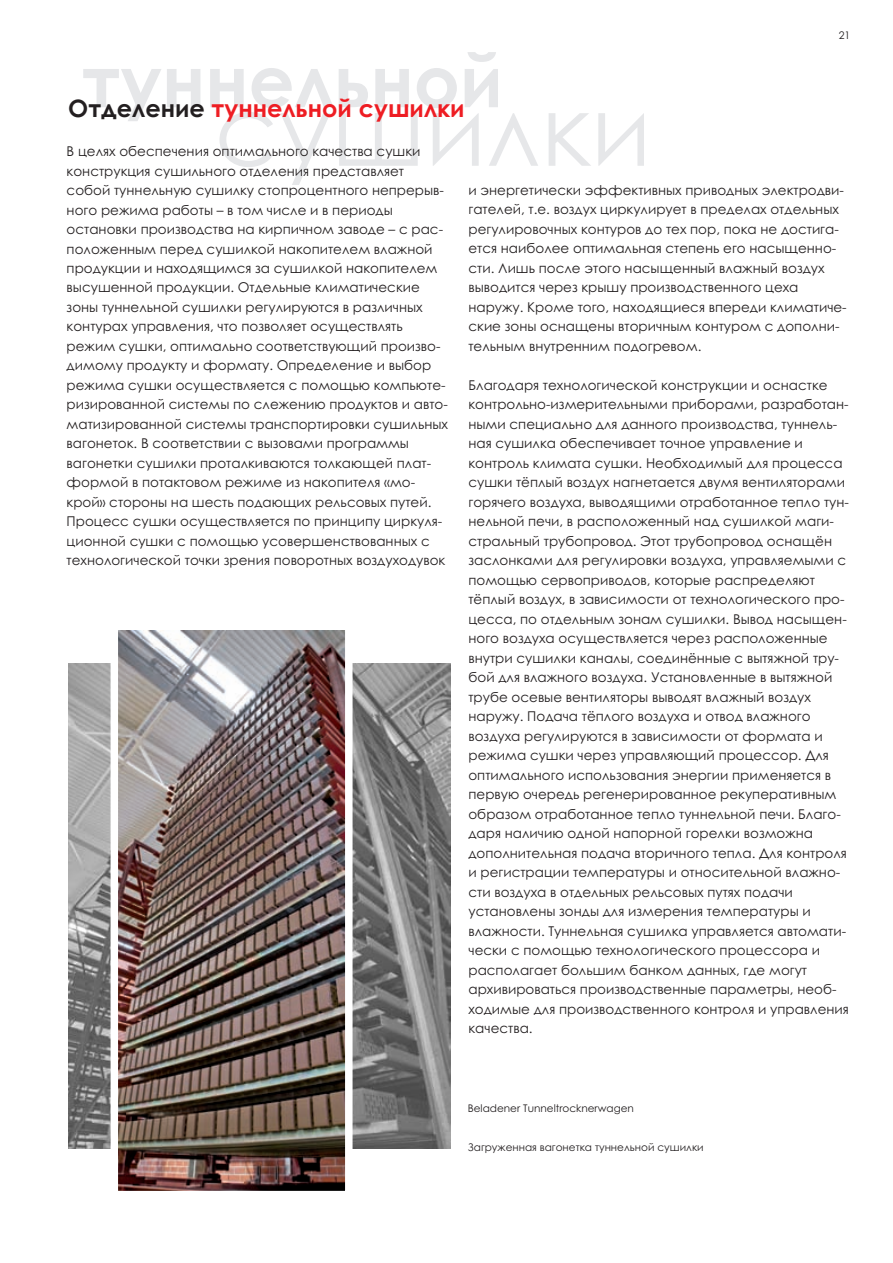
<style>
.page{position:relative;width:893px;height:1263px;background:#fff}
.page>*{position:absolute;margin:0;border:0;box-sizing:border-box;transform-origin:0 0}
.t1{font:700 24px "Century Gothic";color:#ee1d23}
.t2{font:13.5px/19.5px "Century Gothic";color:#231f20}
.t3{font:10.5px "Century Gothic";color:#231f20}
.s1{color:#231f20}
</style>
<div class="page">
<svg style="left:83px;top:52px;width:561px;height:133px"></svg>
<img style="left:68px;top:663px;width:382px;height:486px">
<img style="left:120px;top:630px;width:224px;height:559px">
<div style="left:111px;top:615px;width:242px;height:583px;border:8px solid #fff"></div>
<p class="t3" style="left:839px;top:29px;width:13px">21</p>
<h1 class="t1" style="left:68px;top:95px;width:398px"><span class="s1">Отделение</span> туннельной сушилки</h1>
<p class="t2" style="left:67px;top:142px;width:383px">В целях обеспечения оптимального качества сушки конструкция сушильного отделения представляет собой туннельную сушилку стопроцентного непрерыв&shy;ного режима работы – в том числе и в периоды остановки производства на кирпичном заводе – с рас&shy;положенным перед сушилкой накопителем влажной продукции и находящимся за сушилкой накопителем высушенной продукции. Отдельные климатические зоны туннельной сушилки регулируются в различных контурах управления, что позволяет осуществлять режим сушки, оптимально соответствующий произво&shy;димому продукту и формату. Определение и выбор режима сушки осуществляется с помощью компьюте&shy;ризированной системы по слежению продуктов и авто&shy;матизированной системы транспортировки сушильных вагонеток. В соответствии с вызовами программы вагонетки сушилки проталкиваются толкающей плат&shy;формой в потактовом режиме из накопителя «мо&shy;крой» стороны на шесть подающих рельсовых путей.<br>Процесс сушки осуществляется по принципу циркуля&shy;ционной сушки с помощью усовершенствованных с технологической точки зрения поворотных воздуходувок</p>
<p class="t2" style="left:468px;top:180px;width:380px">и энергетически эффективных приводных электродви&shy;гателей, т.е. воздух циркулирует в пределах отдельных регулировочных контуров до тех пор, пока не достига&shy;ется наиболее оптимальная степень его насыщенно&shy;сти. Лишь после этого насыщенный влажный воздух выводится через крышу производственного цеха наружу. Кроме того, находящиеся впереди климатиче&shy;ские зоны оснащены вторичным контуром с дополни&shy;тельным внутренним подогревом.</p>
<p class="t2" style="left:468px;top:375px;width:382px">Благодаря технологической конструкции и оснастке контрольно-измерительными приборами, разработан&shy;ными специально для данного производства, туннель&shy;ная сушилка обеспечивает точное управление и контроль климата сушки. Необходимый для процесса сушки тёплый воздух нагнетается двумя вентиляторами горячего воздуха, выводящими отработанное тепло тун&shy;нельной печи, в расположенный над сушилкой маги&shy;стральный трубопровод. Этот трубопровод оснащён заслонками для регулировки воздуха, управляемыми с помощью сервоприводов, которые распределяют тёплый воздух, в зависимости от технологического про&shy;цесса, по отдельным зонам сушилки. Вывод насыщен&shy;ного воздуха осуществляется через расположенные внутри сушилки каналы, соединённые с вытяжной тру&shy;бой для влажного воздуха. Установленные в вытяжной трубе осевые вентиляторы выводят влажный воздух наружу. Подача тёплого воздуха и отвод влажного воздуха регулируются в зависимости от формата и режима сушки через управляющий процессор. Для оптимального использования энергии применяется в первую очередь регенерированное рекуперативным образом отработанное тепло туннельной печи. Благо&shy;даря наличию одной напорной горелки возможна дополнительная подача вторичного тепла. Для контроля и регистрации температуры и относительной влажно&shy;сти воздуха в отдельных рельсовых путях подачи установлены зонды для измерения температуры и влажности. Туннельная сушилка управляется автомати&shy;чески с помощью технологического процессора и располагает большим банком данных, где могут архивироваться производственные параметры, необ&shy;ходимые для производственного контроля и управления качества.</p>
<p class="t3" style="left:468px;top:1102px;width:168px">Beladener Tunneltrocknerwagen</p>
<p class="t3" style="left:468px;top:1141px;width:237px">Загруженная вагонетка туннельной сушилки</p>
</div>
